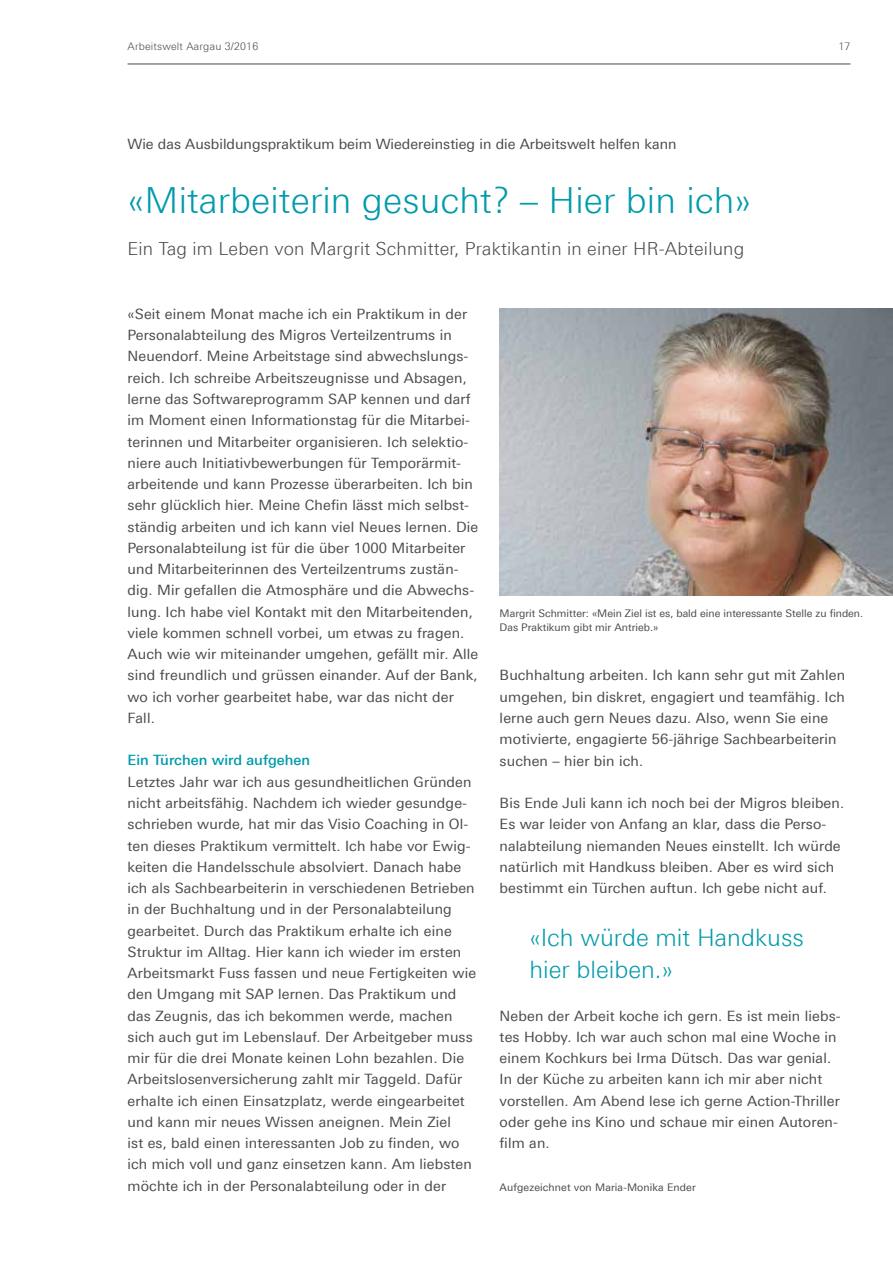
<style>
.page{position:relative;width:893px;height:1263px;background:#fff}
.page>*{position:absolute;margin:0;border:0;box-sizing:border-box;transform-origin:0 0}
.t1{font:300 36px "Linotype Univers 330";letter-spacing:.005em;color:#009baa}
.t2{font:300 24px/31.8px "Linotype Univers 330";color:#009baa}
.t3{font:300 18px "Linotype Univers 330";letter-spacing:.01em;color:#4a4a49}
.t4{font:14.25px/21.3px "Linotype Univers 430";letter-spacing:.01em;color:#4a4a49}
.t5{font:500 14.25px "Linotype Univers 530";color:#009baa}
.t6{font:10.5px/14.9px "Linotype Univers 430";color:#4a4a49}
.t7{font:300 10.5px "Linotype Univers 330";letter-spacing:.02em;color:#4a4a49}
</style>
<div class="page">
<hr style="left:128px;top:64px;width:722px;height:1px;background:#4a4a49">
<img style="left:500px;top:309px;width:393px;height:286px">
<p class="t7" style="left:128px;top:40px;width:132px">Arbeitswelt Aargau 3/2016</p>
<p class="t7" style="left:838px;top:40px;width:13px">17</p>
<p class="t4" style="left:128px;top:133px;width:551px">Wie das Ausbildungspraktikum beim Wiedereinstieg in die Arbeitswelt helfen kann</p>
<h1 class="t1" style="left:128px;top:179px;width:625px">«Mitarbeiterin gesucht? – Hier bin ich»</h1>
<p class="t3" style="left:128px;top:238px;width:618px">Ein Tag im Leben von Margrit Schmitter, Praktikantin in einer HR-Abteilung</p>
<p class="t4" style="left:128px;top:303px;width:352px">«Seit einem Monat mache ich ein Praktikum in der Personalabteilung des Migros Verteilzentrums in Neuendorf. Meine Arbeitstage sind abwechslungs&shy;reich. Ich schreibe Arbeitszeugnisse und Absagen, lerne das Softwareprogramm SAP kennen und darf im Moment einen Informationstag für die Mitarbei&shy;terinnen und Mitarbeiter organisieren. Ich selektio&shy;niere auch Initiativbewerbungen für Temporärmit&shy;arbeitende und kann Prozesse überarbeiten. Ich bin sehr glücklich hier. Meine Chefin lässt mich selbst&shy;ständig arbeiten und ich kann viel Neues lernen. Die Personalabteilung ist für die über 1000 Mitarbeiter und Mitarbeiterinnen des Verteilzentrums zustän&shy;dig. Mir gefallen die Atmosphäre und die Abwechs&shy;lung. Ich habe viel Kontakt mit den Mitarbeitenden, viele kommen schnell vorbei, um etwas zu fragen.<br>Auch wie wir miteinander umgehen, gefällt mir. Alle sind freundlich und grüssen einander. Auf der Bank, wo ich vorher gearbeitet habe, war das nicht der Fall.</p>
<p class="t5" style="left:128px;top:752px;width:184px">Ein Türchen wird aufgehen</p>
<p class="t4" style="left:128px;top:771px;width:350px">Letztes Jahr war ich aus gesundheitlichen Gründen nicht arbeitsfähig. Nachdem ich wieder gesundge&shy;schrieben wurde, hat mir das Visio Coaching in Ol&shy;ten dieses Praktikum vermittelt. Ich habe vor Ewig&shy;keiten die Handelsschule absolviert. Danach habe ich als Sachbearbeiterin in verschiedenen Betrieben in der Buchhaltung und in der Personalabteilung gearbeitet. Durch das Praktikum erhalte ich eine Struktur im Alltag. Hier kann ich wieder im ersten Arbeitsmarkt Fuss fassen und neue Fertigkeiten wie den Umgang mit SAP lernen. Das Praktikum und das Zeugnis, das ich bekommen werde, machen sich auch gut im Lebenslauf. Der Arbeitgeber muss mir für die drei Monate keinen Lohn bezahlen. Die Arbeitslosenversicherung zahlt mir Taggeld. Dafür erhalte ich einen Einsatzplatz, werde eingearbeitet und kann mir neues Wissen aneignen. Mein Ziel<br>ist es, bald einen interessanten Job zu finden, wo ich mich voll und ganz einsetzen kann. Am liebsten möchte ich in der Personalabteilung oder in der</p>
<p class="t6" style="left:500px;top:605px;width:365px">Margrit Schmitter: «Mein Ziel ist es, bald eine interessante Stelle zu finden.<br>Das Praktikum gibt mir Antrieb.»</p>
<p class="t4" style="left:500px;top:665px;width:347px">Buchhaltung arbeiten. Ich kann sehr gut mit Zahlen umgehen, bin diskret, engagiert und teamfähig. Ich lerne auch gern Neues dazu. Also, wenn Sie eine motivierte, engagierte 56-jährige Sachbearbeiterin suchen – hier bin ich.</p>
<p class="t4" style="left:500px;top:792px;width:346px">Bis Ende Juli kann ich noch bei der Migros bleiben.<br>Es war leider von Anfang an klar, dass die Perso&shy;nalabteilung niemanden Neues einstellt. Ich würde natürlich mit Handkuss bleiben. Aber es wird sich bestimmt ein Türchen auftun. Ich gebe nicht auf.</p>
<h2 class="t2" style="left:529px;top:921px;width:276px">«Ich würde mit Handkuss hier bleiben.»</h2>
<p class="t4" style="left:500px;top:1005px;width:343px">Neben der Arbeit koche ich gern. Es ist mein liebs&shy;tes Hobby. Ich war auch schon mal eine Woche in einem Kochkurs bei Irma Dütsch. Das war genial.<br>In der Küche zu arbeiten kann ich mir aber nicht vorstellen. Am Abend lese ich gerne Action-Thriller oder gehe ins Kino und schaue mir einen Autoren&shy;film an.</p>
<p class="t6" style="left:500px;top:1179px;width:198px">Aufgezeichnet von Maria-Monika Ender</p>
</div>
